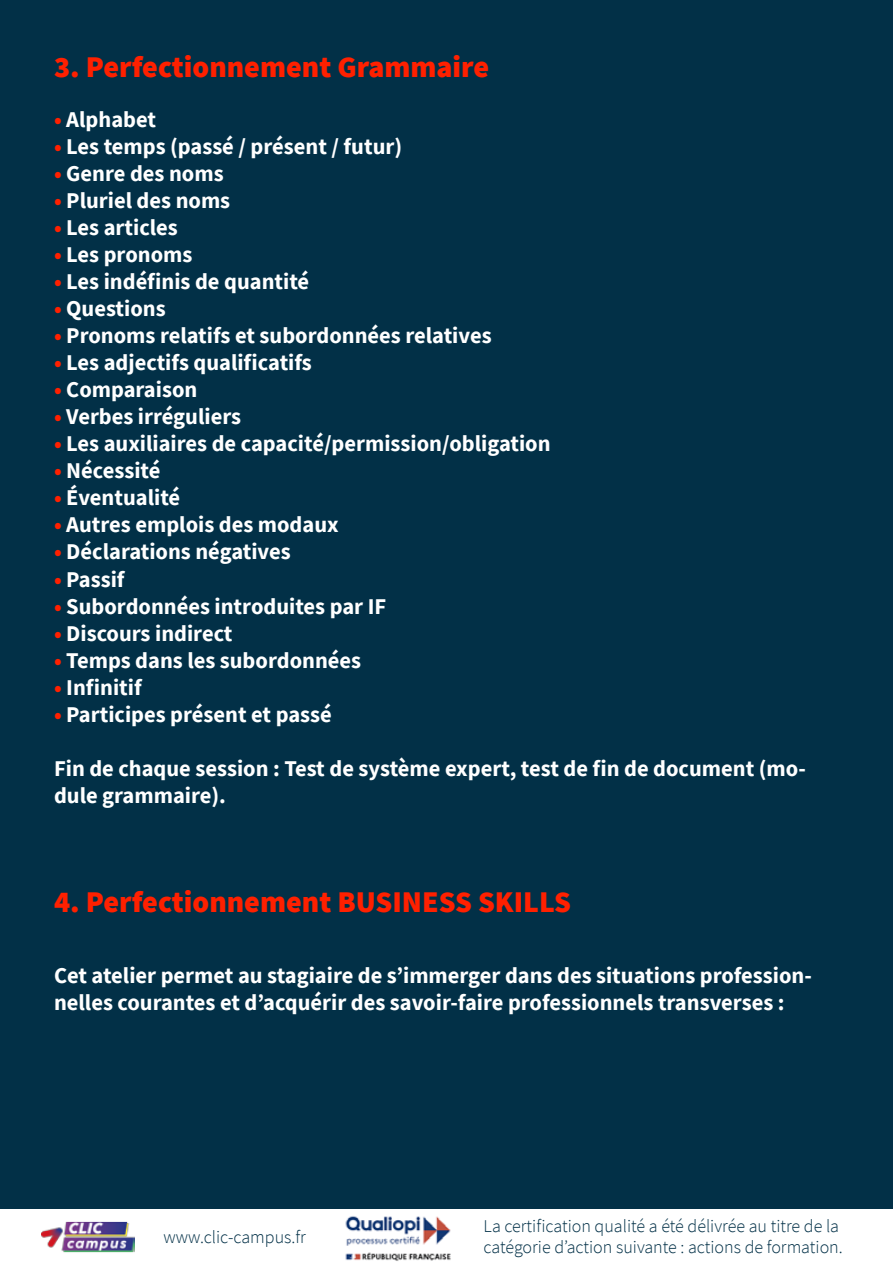
<style>
.page{position:relative;width:893px;height:1263px;background:#023047}
.page>*{position:absolute;margin:0;border:0;box-sizing:border-box;transform-origin:0 0}
.t1{font:900 30px "Source Sans Pro";color:#ff2000}
.t2{font:700 22.5px/27px "Source Sans Pro";color:#fff}
.t3{font:300 18px/21.6px "Source Sans Pro";color:#023047}
.s1{color:#ff2000}
</style>
<div class="page">
<div style="left:0;top:1209px;width:893px;height:54px;background:#fff"></div>
<img style="left:42px;top:1221px;width:92px;height:32px">
<img style="left:345px;top:1216px;width:106px;height:45px">
<h1 class="t1" style="left:54px;top:46px;width:437px">3. Perfectionnement Grammaire</h1>
<p class="t2" style="left:54px;top:106px;width:104px"><span class="s1">•</span> Alphabet</p>
<p class="t2" style="left:54px;top:133px;width:350px"><span class="s1">•</span> Les temps (passé / présent / futur)</p>
<p class="t2" style="left:54px;top:160px;width:171px"><span class="s1">•</span> Genre des noms</p>
<p class="t2" style="left:54px;top:187px;width:178px"><span class="s1">•</span> Pluriel des noms</p>
<p class="t2" style="left:54px;top:214px;width:125px"><span class="s1">•</span> Les articles</p>
<p class="t2" style="left:54px;top:241px;width:140px"><span class="s1">•</span> Les pronoms</p>
<p class="t2" style="left:54px;top:268px;width:257px"><span class="s1">•</span> Les indéfinis de quantité</p>
<p class="t2" style="left:54px;top:295px;width:113px"><span class="s1">•</span> Questions</p>
<p class="t2" style="left:54px;top:322px;width:439px"><span class="s1">•</span> Pronoms relatifs et subordonnées relatives</p>
<p class="t2" style="left:54px;top:349px;width:259px"><span class="s1">•</span> Les adjectifs qualificatifs</p>
<p class="t2" style="left:54px;top:376px;width:145px"><span class="s1">•</span> Comparaison</p>
<p class="t2" style="left:54px;top:403px;width:189px"><span class="s1">•</span> Verbes irréguliers</p>
<p class="t2" style="left:54px;top:430px;width:498px"><span class="s1">•</span> Les auxiliaires de capacité/permission/obligation</p>
<p class="t2" style="left:54px;top:457px;width:108px"><span class="s1">•</span> Nécessité</p>
<p class="t2" style="left:54px;top:484px;width:128px"><span class="s1">•</span> Éventualité</p>
<p class="t2" style="left:54px;top:511px;width:286px"><span class="s1">•</span> Autres emplois des modaux</p>
<p class="t2" style="left:54px;top:538px;width:238px"><span class="s1">•</span> Déclarations négatives</p>
<p class="t2" style="left:54px;top:565px;width:72px"><span class="s1">•</span> Passif</p>
<p class="t2" style="left:54px;top:592px;width:334px"><span class="s1">•</span> Subordonnées introduites par IF</p>
<p class="t2" style="left:54px;top:619px;width:180px"><span class="s1">•</span> Discours indirect</p>
<p class="t2" style="left:54px;top:646px;width:309px"><span class="s1">•</span> Temps dans les subordonnées</p>
<p class="t2" style="left:54px;top:673px;width:89px"><span class="s1">•</span> Infinitif</p>
<p class="t2" style="left:54px;top:700px;width:279px"><span class="s1">•</span> Participes présent et passé</p>
<p class="t2" style="left:54px;top:754px;width:753px">Fin de chaque session : Test de système expert, test de fin de document (mo&shy;dule grammaire).</p>
<h1 class="t1" style="left:54px;top:881px;width:519px">4. Perfectionnement BUSINESS SKILLS</h1>
<p class="t2" style="left:54px;top:962px;width:759px">Cet atelier permet au stagiaire de s’immerger dans des situations profession&shy;nelles courantes et d’acquérir des savoir-faire professionnels transverses :</p>
<p class="t3" style="left:163px;top:1226px;width:144px">www.clic-campus.fr</p>
<p class="t3" style="left:484px;top:1215px;width:361px">La certification qualité a été délivrée au titre de la catégorie d’action suivante : actions de formation.</p>
</div>
